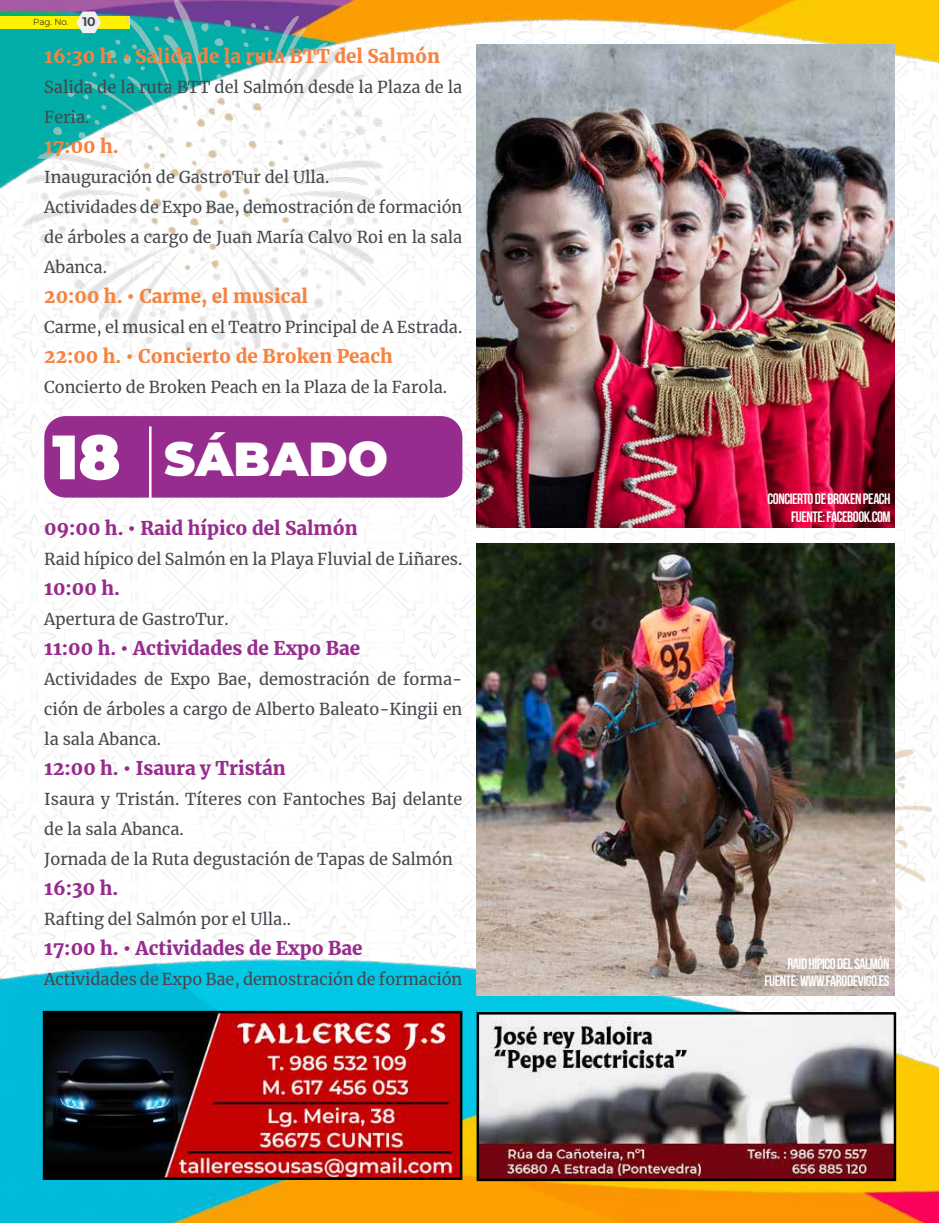
<style>
.page{position:relative;width:939px;height:1223px;background:#fff}
.page>*{position:absolute;margin:0;border:0;box-sizing:border-box;transform-origin:0 0}
.t1{font:900 47.5px "Montserrat";color:#fff}
.t2{font:900 18.75px "Merriweather";color:#962c8d}
.t3{font:900 18.75px "Merriweather";color:#f58341}
.t4{font:16.25px/30px "Merriweather";color:#44484d}
.t5{font:700 15px/17.5px "Bebas Neue";letter-spacing:-.03em;color:#fff;text-align:right}
.t6{font:300 8.75px "Montserrat";color:#000}
.s1{font-weight:700;font-size:12.5px;color:#44484d}
.s2{font-size:62.5px}
</style>
<div class="page">
<img style="left:0;top:221px;width:938px;height:490px">
<img style="left:0;top:0;width:939px;height:221px">
<div style="left:0;top:16px;width:130px;height:12px;background:#fff200"></div>
<img style="left:0;top:711px;width:939px;height:511px">
<img style="left:25px;top:0;width:361px;height:348px">
<img style="left:895px;top:667px;width:37px;height:328px">
<img style="left:46px;top:1013px;width:413px;height:163px">
<div style="left:43px;top:1010px;width:419px;height:169px;border:2px solid #000"></div>
<img style="left:477px;top:543px;width:418px;height:452px">
<img style="left:477px;top:44px;width:418px;height:484px">
<div style="left:44px;top:416px;width:418px;height:81px;background:#962c8d;border-radius:21px"></div>
<hr style="left:149px;top:426px;width:3px;height:103px;background:#fff">
<img style="left:480px;top:1015px;width:413px;height:163px">
<div style="left:477px;top:1012px;width:419px;height:169px;border:2px solid #000"></div>
<p class="t6" style="left:33px;top:16px;width:64px">Pag. No. <span class="s1">10</span></p>
<p class="t3" style="left:44px;top:43px;width:397px">16:30 h. • Salida de la ruta BTT del Salmón</p>
<p class="t4" style="left:44px;top:71px;width:420px">Salida de la ruta BTT del Salmón desde la Plaza de la<br>Feria.</p>
<p class="t3" style="left:44px;top:133px;width:76px">17:00 h.</p>
<p class="t4" style="left:44px;top:161px;width:420px">Inauguración de GastroTur del Ulla.<br>Actividades de Expo Bae, demostración de formación de árboles a cargo de Juan María Calvo Roi en la sala Abanca.</p>
<p class="t3" style="left:44px;top:283px;width:265px">20:00 h. • Carme, el musical</p>
<p class="t4" style="left:44px;top:311px;width:420px">Carme, el musical en el Teatro Principal de A Estrada.</p>
<p class="t3" style="left:44px;top:343px;width:350px">22:00 h. • Concierto de Broken Peach</p>
<p class="t4" style="left:44px;top:371px;width:404px">Concierto de Broken Peach en la Plaza de la Farola.</p>
<h1 class="t1" style="left:52px;top:423px;width:337px"><span class="s2">18</span> SÁBADO</h1>
<p class="t2" style="left:44px;top:514px;width:315px">09:00 h. • Raid hípico del Salmón</p>
<p class="t4" style="left:44px;top:543px;width:420px">Raid hípico del Salmón en la Playa Fluvial de Liñares.</p>
<p class="t2" style="left:44px;top:574px;width:77px">10:00 h.</p>
<p class="t4" style="left:44px;top:603px;width:186px">Apertura de GastroTur.</p>
<p class="t2" style="left:44px;top:634px;width:317px">11:00 h. • Actividades de Expo Bae</p>
<p class="t4" style="left:44px;top:663px;width:420px;text-align:justify">Actividades de Expo Bae, demostración de forma&shy;ción de árboles a cargo de Alberto Baleato-Kingii en la sala Abanca.</p>
<p class="t2" style="left:44px;top:754px;width:243px">12:00 h. • Isaura y Tristán</p>
<p class="t4" style="left:44px;top:783px;width:420px">Isaura y Tristán. Títeres con Fantoches Baj delante de la sala Abanca.<br>Jornada de la Ruta degustación de Tapas de Salmón</p>
<p class="t2" style="left:44px;top:874px;width:75px">16:30 h.</p>
<p class="t4" style="left:44px;top:903px;width:248px">Rafting del Salmón por el Ulla..</p>
<p class="t2" style="left:44px;top:934px;width:320px">17:00 h. • Actividades de Expo Bae</p>
<p class="t4" style="left:44px;top:963px;width:420px">Actividades de Expo Bae, demostración de formación</p>
<p class="t5" style="left:768px;top:490px;width:125px">CONCIERTO DE BROKEN PEACH<br>FUENTE: FACEBOOK.COM</p>
<p class="t5" style="left:765px;top:954px;width:126px">RAID HÍPICO DEL SALMÓN<br>FUENTE: WWW.FARODEVIGO.ES</p>
</div>
